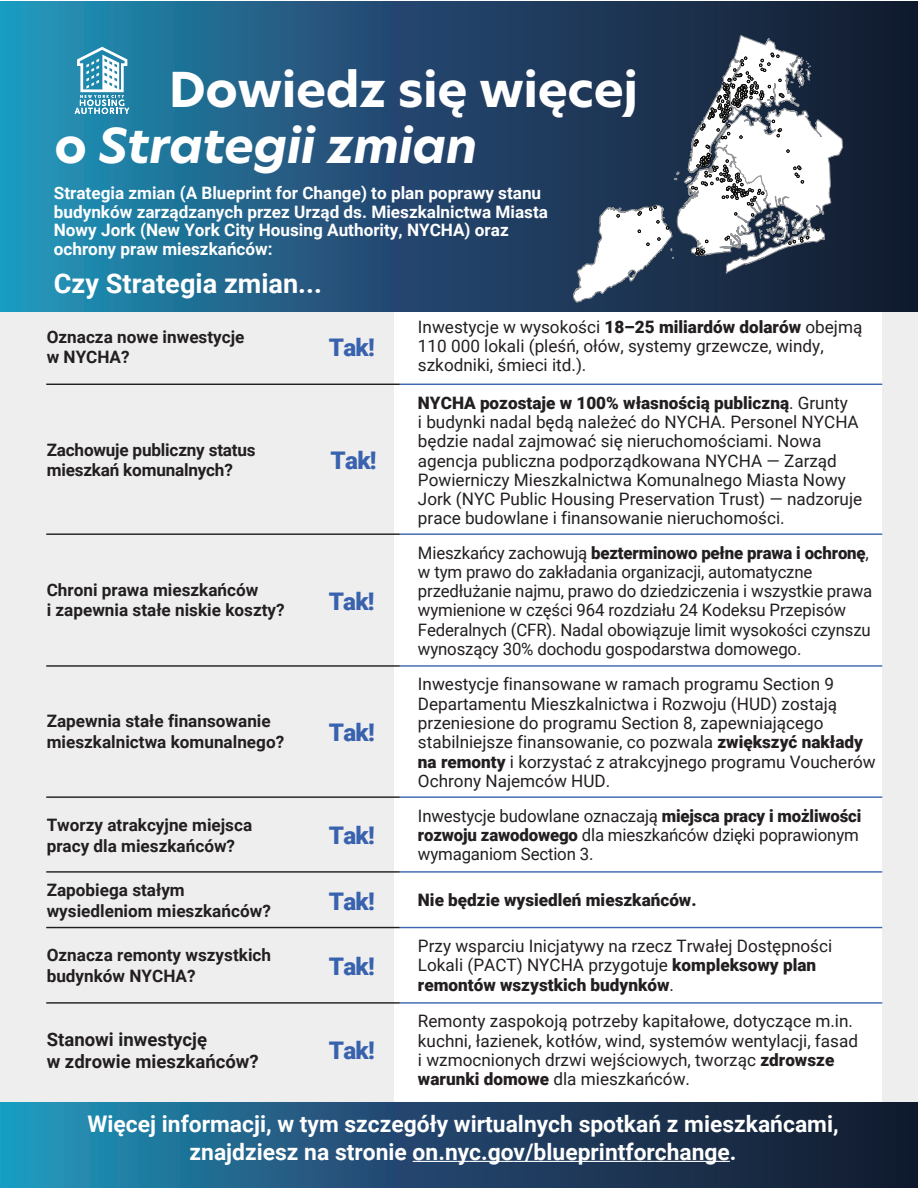
<style>
.page{position:relative;width:918px;height:1188px;background:#fff}
.page>*{position:absolute;margin:0;border:0;box-sizing:border-box;transform-origin:0 0}
.t1{font:700 47.1px/56.6px "Hero New";letter-spacing:-.01em;color:#fff;scale:1.05 1}
.t2{font:700 27.15px "Roboto";color:#fff}
.t3{font:900 24.3px "Roboto";letter-spacing:-.03em;color:#3962ae}
.t4{font:700 22.8px/27.5px "Roboto";color:#fff;text-align:center}
.t5{font:700 18.6px/22.4px "Roboto";color:#231f20}
.t6{font:17.1px/19.4px "Roboto";color:#231f20}
.t7{font:700 17.1px/20.5px "Roboto";color:#231f20}
.t8{font:700 17.1px/18.6px "Roboto";color:#fff}
.t9{font:900 17.1px "Roboto";color:#231f20}
.s1{font-style:italic}
.s2{font-weight:900}
</style>
<div class="page">
<div style="left:0;top:2px;width:918px;height:1186px;background:#eeeeef"></div>
<div style="left:394px;top:307px;width:488px;height:799px;background:#fff"></div>
<svg style="left:0;top:2px;width:918px;height:309px;background:#1f567a"></svg>
<svg style="left:573px;top:35px;width:270px;height:268px;background:#657384"></svg>
<svg style="left:75px;top:47px;width:54px;height:67px;background:#71b1c9"></svg>
<svg style="left:0;top:1102px;width:918px;height:85px;background:#1e4d6e"></svg>
<hr style="left:400px;top:384px;width:482px;height:1px;background:#3d67b1">
<hr style="left:46px;top:384px;width:354px;height:1px;background:#231f20">
<hr style="left:400px;top:533px;width:482px;height:2px;background:#3d67b1">
<hr style="left:46px;top:533px;width:354px;height:2px;background:#231f20">
<hr style="left:400px;top:665px;width:482px;height:2px;background:#3d67b1">
<hr style="left:46px;top:665px;width:354px;height:2px;background:#231f20">
<hr style="left:400px;top:796px;width:482px;height:2px;background:#3d67b1">
<hr style="left:46px;top:796px;width:354px;height:2px;background:#231f20">
<hr style="left:400px;top:871px;width:482px;height:2px;background:#3d67b1">
<hr style="left:46px;top:871px;width:354px;height:2px;background:#231f20">
<hr style="left:400px;top:927px;width:482px;height:1px;background:#3d67b1">
<hr style="left:46px;top:927px;width:354px;height:1px;background:#231f20">
<hr style="left:400px;top:1002px;width:482px;height:2px;background:#3d67b1">
<hr style="left:46px;top:1002px;width:354px;height:2px;background:#231f20">
<hr style="left:413px;top:1161px;width:45px;height:1px;background:#fff">
<hr style="left:469px;top:1161px;width:32px;height:1px;background:#fff">
<svg style="left:501px;top:1161px;width:13px;height:1px"></svg>
<hr style="left:514px;top:1161px;width:133px;height:1px;background:#fff">
<hr style="left:655px;top:1161px;width:75px;height:1px;background:#fff">
<p class="t1" style="left:54px;top:61px;width:557px;text-indent:114px">Dowiedz się więcej o <span class="s1">Strategii zmian</span></p>
<p class="t8" style="left:54px;top:183px;width:496px">Strategia zmian (A Blueprint for Change) to plan poprawy stanu budynków zarządzanych przez Urząd ds. Mieszkalnictwa Miasta Nowy Jork (New York City Housing Authority, NYCHA) oraz ochrony praw mieszkańców:</p>
<p class="t2" style="left:54px;top:264px;width:270px">Czy Strategia zmian...</p>
<p class="t7" style="left:47px;top:326px;width:199px">Oznacza nowe inwestycje w NYCHA?</p>
<p class="t3" style="left:329px;top:330px;width:47px">Tak!</p>
<p class="t7" style="left:47px;top:439px;width:210px">Zachowuje publiczny status mieszkań komunalnych?</p>
<p class="t3" style="left:331px;top:444px;width:47px">Tak!</p>
<p class="t7" style="left:47px;top:579px;width:239px">Chroni prawa mieszkańców<br>i zapewnia stałe niskie koszty?</p>
<p class="t3" style="left:329px;top:584px;width:47px">Tak!</p>
<p class="t7" style="left:47px;top:710px;width:239px">Zapewnia stałe finansowanie mieszkalnictwa komunalnego?</p>
<p class="t3" style="left:329px;top:715px;width:47px">Tak!</p>
<p class="t7" style="left:47px;top:814px;width:207px">Tworzy atrakcyjne miejsca pracy dla mieszkańców?</p>
<p class="t3" style="left:329px;top:818px;width:47px">Tak!</p>
<p class="t7" style="left:47px;top:879px;width:226px">Zapobiega stałym wysiedleniom mieszkańców?</p>
<p class="t3" style="left:329px;top:884px;width:47px">Tak!</p>
<p class="t7" style="left:47px;top:944px;width:226px">Oznacza remonty wszystkich budynków NYCHA?</p>
<p class="t3" style="left:329px;top:950px;width:47px">Tak!</p>
<p class="t5" style="left:47px;top:1027px;width:214px">Stanowi inwestycję<br>w zdrowie mieszkańców?</p>
<p class="t3" style="left:329px;top:1033px;width:47px">Tak!</p>
<p class="t6" style="left:418px;top:316px;width:446px">Inwestycje w wysokości <span class="s2">18–25 miliardów dolarów</span> obejmą<br>110 000 lokali (pleśń, ołów, systemy grzewcze, windy, szkodniki, śmieci itd.).</p>
<p class="t6" style="left:418px;top:392px;width:446px"><span class="s2">NYCHA pozostaje w 100% własnością publiczną</span>. Grunty<br>i budynki nadal będą należeć do NYCHA. Personel NYCHA będzie nadal zajmować się nieruchomościami. Nowa agencja publiczna podporządkowana NYCHA — Zarząd Powierniczy Mieszkalnictwa Komunalnego Miasta Nowy Jork (NYC Public Housing Preservation Trust) — nadzoruje prace budowlane i finansowanie nieruchomości.</p>
<p class="t6" style="left:418px;top:542px;width:456px">Mieszkańcy zachowują <span class="s2">bezterminowo pełne prawa i ochronę</span>, w tym prawo do zakładania organizacji, automatyczne przedłużanie najmu, prawo do dziedziczenia i wszystkie prawa wymienione w części 964 rozdziału 24 Kodeksu Przepisów Federalnych (CFR). Nadal obowiązuje limit wysokości czynszu wynoszący 30% dochodu gospodarstwa domowego.</p>
<p class="t6" style="left:418px;top:674px;width:459px">Inwestycje finansowane w ramach programu Section 9<br>Departamentu Mieszkalnictwa i Rozwoju (HUD) zostają przeniesione do programu Section 8, zapewniającego stabilniejsze finansowanie, co pozwala <span class="s2">zwiększyć nakłady na remonty</span> i korzystać z atrakcyjnego programu Voucherów Ochrony Najemców HUD.</p>
<p class="t6" style="left:418px;top:805px;width:445px">Inwestycje budowlane oznaczają <span class="s2">miejsca pracy i możliwości rozwoju zawodowego</span> dla mieszkańców dzięki poprawionym wymaganiom Section 3.</p>
<p class="t9" style="left:418px;top:888px;width:280px">Nie będzie wysiedleń mieszkańców.</p>
<p class="t6" style="left:418px;top:936px;width:416px">Przy wsparciu Inicjatywy na rzecz Trwałej Dostępności<br>Lokali (PACT) NYCHA przygotuje <span class="s2">kompleksowy plan remontów wszystkich budynków</span>.</p>
<p class="t6" style="left:418px;top:1011px;width:442px">Remonty zaspokoją potrzeby kapitałowe, dotyczące m.in. kuchni, łazienek, kotłów, wind, systemów wentylacji, fasad i wzmocnionych drzwi wejściowych, tworząc <span class="s2">zdrowsze warunki domowe</span> dla mieszkańców.</p>
<p class="t4" style="left:87px;top:1110px;width:753px">Więcej informacji, w tym szczegóły wirtualnych spotkań z mieszkańcami, znajdziesz na stronie on.nyc.gov/blueprintforchange.</p>
</div>
